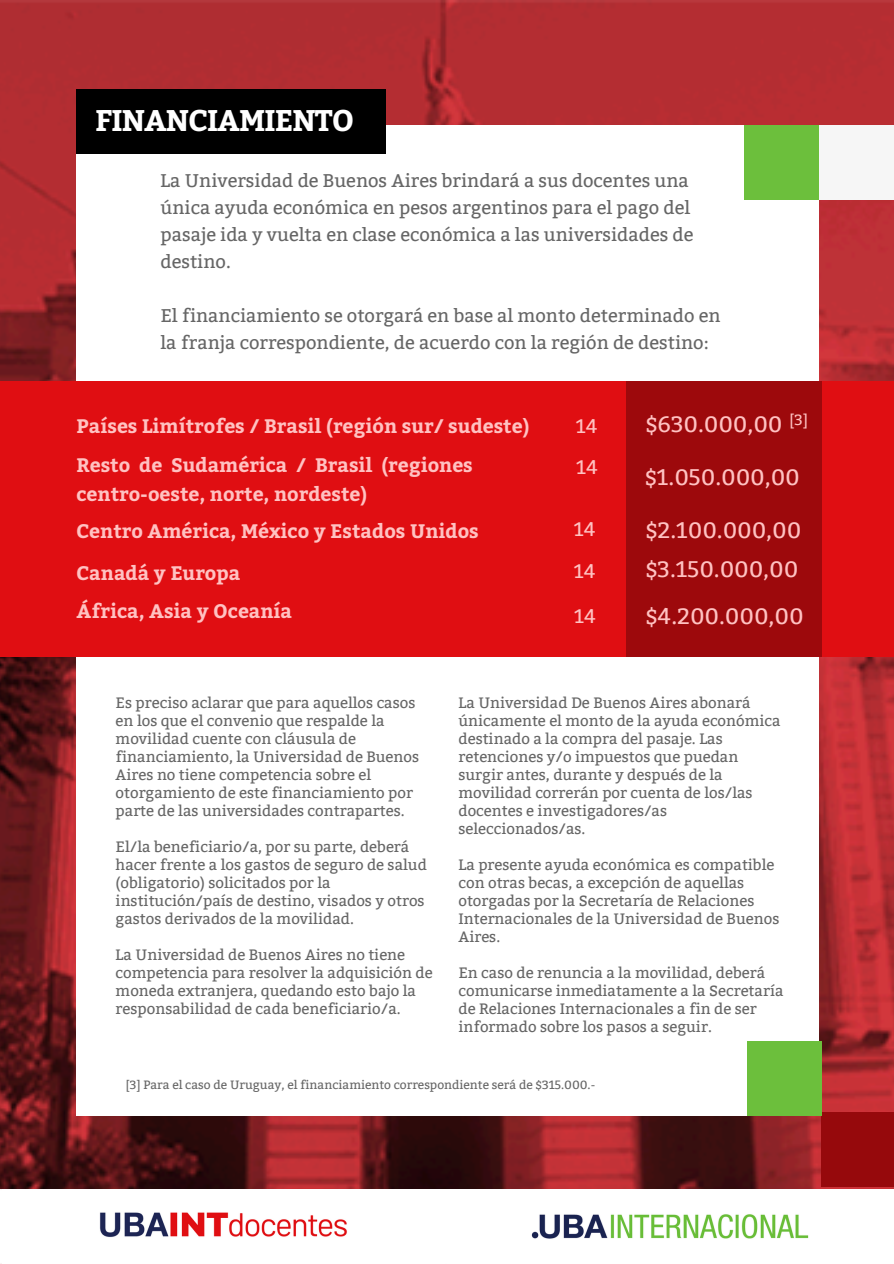
<style>
.page{position:relative;width:894px;height:1264px;background:#fff}
.page>*{position:absolute;margin:0;border:0;box-sizing:border-box;transform-origin:0 0}
.t1{font:700 29.85px "Bitter";letter-spacing:-.03em;color:#fff}
.t2{font:22.5px "Bitter";color:#ffc2c2}
.t3{font:700 19.5px/29.2px "Bitter";color:#ffc2c2}
.t4{font:19.5px "Bitter";color:#ffc2c2}
.t5{font:18.3px/27px "Bitter";color:#666}
.t6{font:15px/18px "Bitter";color:#666}
.t7{font:15px "Bitter";color:#ffc2c2}
.t8{font:12px "Bitter";color:#666}
</style>
<div class="page">
<img style="left:0;top:0;width:893px;height:1188px">
<div style="left:77px;top:125px;width:741px;height:990px;background:#fff"></div>
<div style="left:77px;top:89px;width:309px;height:65px;background:#000"></div>
<div style="left:0;top:381px;width:893px;height:276px;background:#e00e12"></div>
<div style="left:625px;top:381px;width:196px;height:276px;background:#9d090c"></div>
<div style="left:818px;top:125px;width:75px;height:75px;background:#f6f6f6"></div>
<div style="left:744px;top:125px;width:74px;height:75px;background:#6cbf3c"></div>
<div style="left:821px;top:1111px;width:72px;height:75px;background:#96090c"></div>
<div style="left:746px;top:1041px;width:75px;height:74px;background:#6cbf3c"></div>
<img style="left:0;top:1188px;width:893px;height:51px">
<h5 class="t1" style="left:95px;top:99px;width:261px">FINANCIAMIENTO</h5>
<h5 class="t5" style="left:160px;top:168px;width:534px">La Universidad de Buenos Aires brindará a sus docentes una única ayuda económica en pesos argentinos para el pago del pasaje ida y vuelta en clase económica a las universidades de destino.</h5>
<h5 class="t5" style="left:160px;top:303px;width:561px">El financiamiento se otorgará en base al monto determinado en la franja correspondiente, de acuerdo con la región de destino:</h5>
<p class="t3" style="left:77px;top:410px;width:454px">Países Limítrofes / Brasil (región sur/ sudeste)</p>
<h3 class="t4" style="left:575px;top:415px;width:23px">14</h3>
<h3 class="t3" style="left:77px;top:449px;width:397px">Resto de Sudamérica / Brasil (regiones centro-oeste, norte, nordeste)</h3>
<h3 class="t4" style="left:576px;top:455px;width:23px">14</h3>
<h3 class="t3" style="left:77px;top:515px;width:403px">Centro América, México y Estados Unidos</h3>
<p class="t4" style="left:573px;top:518px;width:23px">14</p>
<p class="t4" style="left:573px;top:560px;width:23px">14</p>
<p class="t4" style="left:574px;top:604px;width:23px">14</p>
<p class="t3" style="left:77px;top:557px;width:165px">Canadá y Europa</p>
<h3 class="t3" style="left:77px;top:595px;width:217px">África, Asia y Oceanía</h3>
<p class="t2" style="left:645px;top:411px;width:139px">$630.000,00</p>
<h2 class="t7" style="left:789px;top:411px;width:20px">[3]</h2>
<p class="t2" style="left:644px;top:464px;width:156px">$1.050.000,00</p>
<h2 class="t2" style="left:645px;top:517px;width:157px">$2.100.000,00</h2>
<h2 class="t2" style="left:645px;top:556px;width:154px">$3.150.000,00</h2>
<h2 class="t2" style="left:645px;top:602px;width:160px">$4.200.000,00</h2>
<h2 class="t6" style="left:116px;top:693px;width:305px">Es preciso aclarar que para aquellos casos en los que el convenio que respalde la movilidad cuente con cláusula de financiamiento, la Universidad de Buenos Aires no tiene competencia sobre el otorgamiento de este financiamiento por parte de las universidades contrapartes.</h2>
<p class="t6" style="left:116px;top:837px;width:313px">El/la beneficiario/a, por su parte, deberá hacer frente a los gastos de seguro de salud (obligatorio) solicitados por la institución/país de destino, visados y otros gastos derivados de la movilidad.</p>
<p class="t6" style="left:116px;top:945px;width:318px">La Universidad de Buenos Aires no tiene competencia para resolver la adquisición de moneda extranjera, quedando esto bajo la responsabilidad de cada beneficiario/a.</p>
<h1 class="t6" style="left:458px;top:693px;width:323px">La Universidad De Buenos Aires abonará únicamente el monto de la ayuda económica destinado a la compra del pasaje. Las retenciones y/o impuestos que puedan surgir antes, durante y después de la movilidad correrán por cuenta de los/las docentes e investigadores/as seleccionados/as.</h1>
<h4 class="t6" style="left:458px;top:855px;width:322px">La presente ayuda económica es compatible con otras becas, a excepción de aquellas otorgadas por la Secretaría de Relaciones Internacionales de la Universidad de Buenos Aires.</h4>
<h4 class="t6" style="left:458px;top:963px;width:326px">En caso de renuncia a la movilidad, deberá comunicarse inmediatamente a la Secretaría de Relaciones Internacionales a fin de ser informado sobre los pasos a seguir.</h4>
<h5 class="t8" style="left:126px;top:1077px;width:471px">[3] Para el caso de Uruguay, el financiamiento correspondiente será de $315.000.-</h5>
</div>
